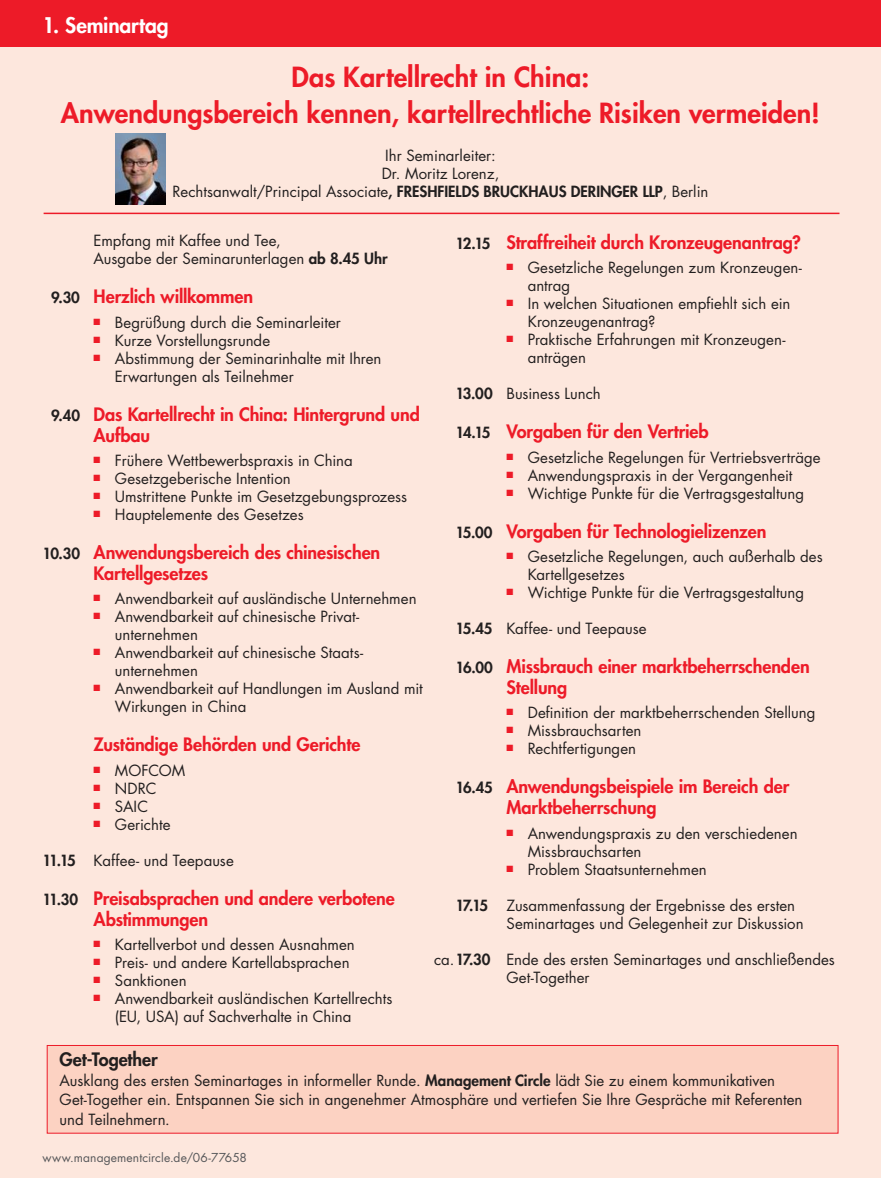
<style>
.page{position:relative;width:881px;height:1178px;background:#fff}
.page>*{position:absolute;margin:0;border:0;box-sizing:border-box;transform-origin:0 0}
.t1{font:800 27px/36px "Futura Std";color:#ed1b28;text-align:center}
.t2{font:800 21px "Futura Std";letter-spacing:-.005em;color:#fff}
.t3{font:800 18px/21px "Futura Std";letter-spacing:-.005em;color:#ed1b28}
.t4{font:800 18px "Futura Std";letter-spacing:-.005em;color:#221f1f}
.t5{font:15px/18px "Futura Std";color:#221f1f}
.t6{font:12px "Futura Std";letter-spacing:.01em;color:#57585a}
.s1{font-weight:800}
.s2{font-size:15px;color:#221f1f}
</style>
<div class="page">
<div style="left:0;top:0;width:880px;height:1178px;background:#fde7dd"></div>
<div style="left:0;top:0;width:880px;height:47px;background:#ed1b28"></div>
<hr style="left:44px;top:213px;width:795px;height:1px;background:#ed1b28">
<div style="left:46px;top:1045px;width:792px;height:89px;background:#fcd2c2"></div>
<img style="left:115px;top:134px;width:51px;height:70px">
<h2 class="t2" style="left:43px;top:12px;width:127px">1. Seminartag</h2>
<h1 class="t1" style="left:61px;top:59px;width:760px">Das Kartellrecht in China:<br>Anwendungsbereich kennen, kartellrechtliche Risiken vermeiden!</h1>
<p class="t5" style="left:172px;top:147px;width:537px;text-align:center">Ihr Seminarleiter:<br>Dr. Moritz Lorenz,<br>Rechtsanwalt/Principal Associate<span class="s1">, FRESHFIELDS BRUCKHAUS DERINGER LLP</span>, Berlin</p>
<p class="t5" style="left:94px;top:232px;width:295px">Empfang mit Kaffee und Tee,<br>Ausgabe der Seminarunterlagen <span class="s1">ab 8.45 Uhr</span></p>
<p class="t3" style="left:51px;top:286px;width:203px"><span class="s2">9.30</span> Herzlich willkommen</p>
<p class="t5" style="left:94px;top:313px;width:249px"><sup>■</sup> Begrüßung durch die Seminarleiter</p>
<p class="t5" style="left:94px;top:331px;width:178px"><sup>■</sup> Kurze Vorstellungsrunde</p>
<p class="t5" style="left:115px;top:349px;width:268px;text-indent:-21px"><sup>■</sup> Abstimmung der Seminarinhalte mit Ihren<br>Erwartungen als Teilnehmer</p>
<p class="t3" style="left:94px;top:404px;width:327px;text-indent:-42px"><span class="s2">9.40</span> Das Kartellrecht in China: Hintergrund und<br>Aufbau</p>
<p class="t5" style="left:94px;top:452px;width:260px"><sup>■</sup> Frühere Wettbewerbspraxis in China</p>
<p class="t5" style="left:94px;top:470px;width:198px"><sup>■</sup> Gesetzgeberische Intention</p>
<p class="t5" style="left:94px;top:488px;width:315px"><sup>■</sup> Umstrittene Punkte im Gesetzgebungsprozess</p>
<p class="t5" style="left:94px;top:506px;width:211px"><sup>■</sup> Hauptelemente des Gesetzes</p>
<p class="t3" style="left:94px;top:542px;width:288px;text-indent:-51px"><span class="s2">10.30</span> Anwendungsbereich des chinesischen<br>Kartellgesetzes</p>
<p class="t5" style="left:94px;top:590px;width:324px"><sup>■</sup> Anwendbarkeit auf ausländische Unternehmen</p>
<p class="t5" style="left:115px;top:608px;width:246px;text-indent:-21px"><sup>■</sup> Anwendbarkeit auf chinesische Privat&shy;unternehmen</p>
<p class="t5" style="left:115px;top:644px;width:250px;text-indent:-21px"><sup>■</sup> Anwendbarkeit auf chinesische Staats&shy;unternehmen</p>
<p class="t5" style="left:115px;top:680px;width:309px;text-indent:-21px"><sup>■</sup> Anwendbarkeit auf Handlungen im Ausland mit<br>Wirkungen in China</p>
<p class="t3" style="left:94px;top:734px;width:268px">Zuständige Behörden und Gerichte</p>
<p class="t5" style="left:94px;top:761px;width:93px"><sup>■</sup> MOFCOM</p>
<p class="t5" style="left:94px;top:779px;width:64px"><sup>■</sup> NDRC</p>
<p class="t5" style="left:94px;top:797px;width:56px"><sup>■</sup> SAIC</p>
<p class="t5" style="left:94px;top:815px;width:78px"><sup>■</sup> Gerichte</p>
<p class="t5" style="left:43px;top:851px;width:193px"><span class="s1">11.15</span> Kaffee- und Teepause</p>
<p class="t3" style="left:94px;top:888px;width:302px;text-indent:-51px"><span class="s2">11.30</span> Preisabsprachen und andere verbotene<br>Abstimmungen</p>
<p class="t5" style="left:94px;top:936px;width:262px"><sup>■</sup> Kartellverbot und dessen Ausnahmen</p>
<p class="t5" style="left:94px;top:954px;width:257px"><sup>■</sup> Preis- und andere Kartellabsprachen</p>
<p class="t5" style="left:94px;top:972px;width:94px"><sup>■</sup> Sanktionen</p>
<p class="t5" style="left:115px;top:990px;width:279px;text-indent:-21px"><sup>■</sup> Anwendbarkeit ausländischen Kartellrechts (EU, USA) auf Sachverhalte in China</p>
<p class="t3" style="left:455px;top:232px;width:347px"><span class="s2">12.15</span> Straffreiheit durch Kronzeugenantrag?</p>
<p class="t5" style="left:527px;top:259px;width:275px;text-indent:-21px"><sup>■</sup> Gesetzliche Regelungen zum Kronzeugen&shy;antrag</p>
<p class="t5" style="left:527px;top:295px;width:264px;text-indent:-21px"><sup>■</sup> In welchen Situationen empfiehlt sich ein<br>Kronzeugenantrag?</p>
<p class="t5" style="left:527px;top:331px;width:259px;text-indent:-21px"><sup>■</sup> Praktische Erfahrungen mit Kronzeugen&shy;anträgen</p>
<p class="t5" style="left:455px;top:385px;width:147px"><span class="s1">13.00</span> Business Lunch</p>
<p class="t3" style="left:455px;top:421px;width:255px"><span class="s2">14.15</span> Vorgaben für den Vertrieb</p>
<p class="t5" style="left:506px;top:448px;width:315px"><sup>■</sup> Gesetzliche Regelungen für Vertriebsverträge</p>
<p class="t5" style="left:506px;top:466px;width:287px"><sup>■</sup> Anwendungspraxis in der Vergangenheit</p>
<p class="t5" style="left:506px;top:484px;width:299px"><sup>■</sup> Wichtige Punkte für die Vertragsgestaltung</p>
<p class="t3" style="left:455px;top:520px;width:312px"><span class="s2">15.00</span> Vorgaben für Technologielizenzen</p>
<p class="t5" style="left:527px;top:548px;width:296px;text-indent:-21px"><sup>■</sup> Gesetzliche Regelungen, auch außerhalb des<br>Kartellgesetzes</p>
<p class="t5" style="left:506px;top:584px;width:299px"><sup>■</sup> Wichtige Punkte für die Vertragsgestaltung</p>
<p class="t5" style="left:455px;top:620px;width:193px"><span class="s1">15.45</span> Kaffee- und Teepause</p>
<p class="t3" style="left:506px;top:656px;width:305px;text-indent:-51px"><span class="s2">16.00</span> Missbrauch einer marktbeherrschenden<br>Stellung</p>
<p class="t5" style="left:506px;top:704px;width:310px"><sup>■</sup> Definition der marktbeherrschenden Stellung</p>
<p class="t5" style="left:506px;top:722px;width:136px"><sup>■</sup> Missbrauchsarten</p>
<p class="t5" style="left:506px;top:740px;width:131px"><sup>■</sup> Rechtfertigungen</p>
<p class="t3" style="left:506px;top:776px;width:284px;text-indent:-51px"><span class="s2">16.45</span> Anwendungsbeispiele im Bereich der<br>Marktbeherrschung</p>
<p class="t5" style="left:527px;top:824px;width:271px;text-indent:-21px"><sup>■</sup> Anwendungspraxis zu den verschiedenen<br>Missbrauchsarten</p>
<p class="t5" style="left:506px;top:860px;width:202px"><sup>■</sup> Problem Staatsunternehmen</p>
<p class="t5" style="left:506px;top:896px;width:298px;text-indent:-51px"><span class="s1">17.15</span> Zusammenfassung der Ergebnisse des ersten<br>Seminartages und Gelegenheit zur Diskussion</p>
<p class="t5" style="left:506px;top:950px;width:330px;text-indent:-72px">ca.<span class="s1">17.30</span> Ende des ersten Seminartages und anschließendes<br>Get-Together</p>
<p class="t4" style="left:60px;top:1048px;width:100px">Get-Together</p>
<p class="t5" style="left:60px;top:1071px;width:744px;line-height:19.5px">Ausklang des ersten Seminartages in informeller Runde. <span class="s1">Management Circle</span> lädt Sie zu einem kommunikativen<br>Get-Together ein. Entspannen Sie sich in angenehmer Atmosphäre und vertiefen Sie Ihre Gespräche mit Referenten und Teilnehmern.</p>
<p class="t6" style="left:43px;top:1151px;width:206px">www.managementcircle.de/06-77658</p>
</div>
